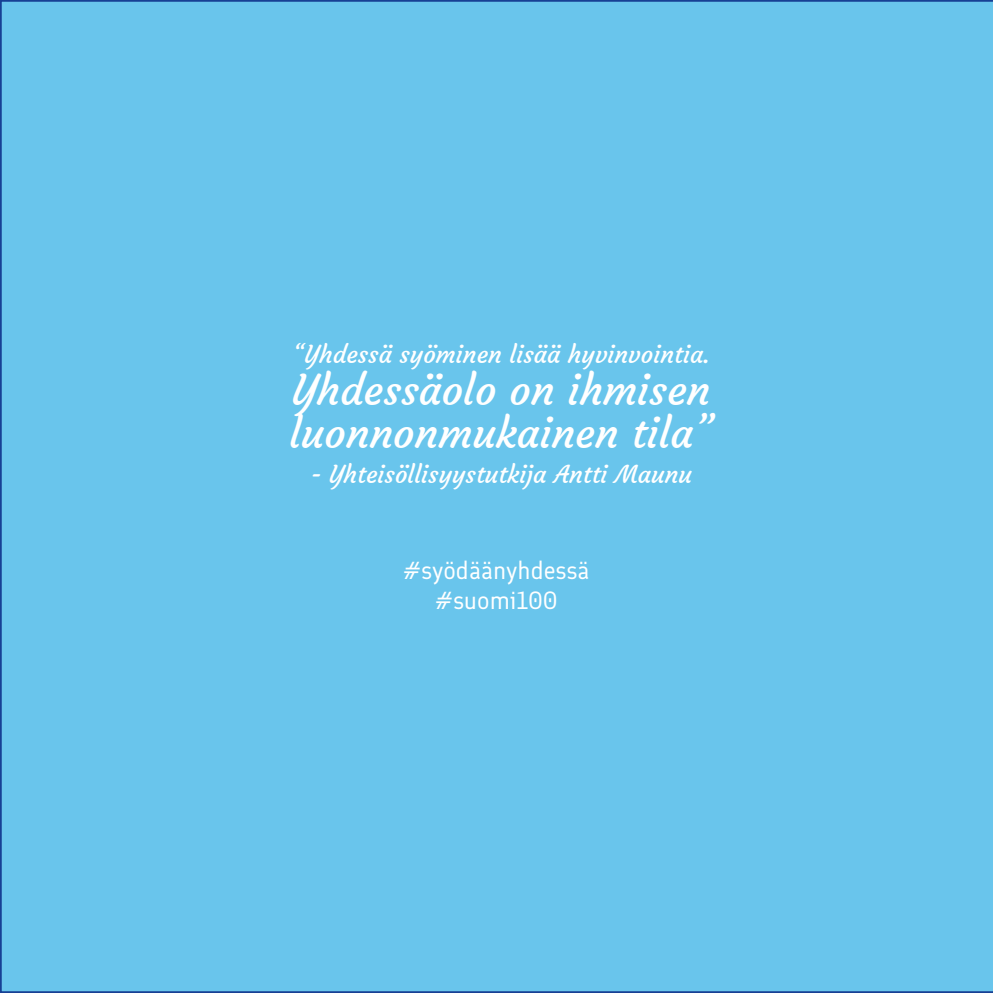
<style>
.page{position:relative;width:993px;height:993px;background:#fff}
.page>*{position:absolute;margin:0;border:0;box-sizing:border-box;transform-origin:0 0}
.t1{font:42px/42px "Courgette";color:#fff}
.t2{font:24.5px "Courgette";color:#fff}
.t3{font:24.5px/29.4px "Finlandica";color:#fff;text-align:center}
</style>
<div class="page">
<div style="left:0;top:0;width:992px;height:992px;background:#69c5ec"></div>
<p class="t2" style="left:293px;top:339px;width:418px">“Yhdessä syöminen lisää hyvinvointia.</p>
<h1 class="t1" style="left:289px;top:369px;width:425px">Yhdessäolo on ihmisen luonnonmukainen tila”</h1>
<p class="t2" style="left:310px;top:458px;width:383px">- Yhteisöllisyystutkija Antti Maunu</p>
<p class="t3" style="left:403px;top:555px;width:188px">#syödäänyhdessä #suomi100</p>
</div>
